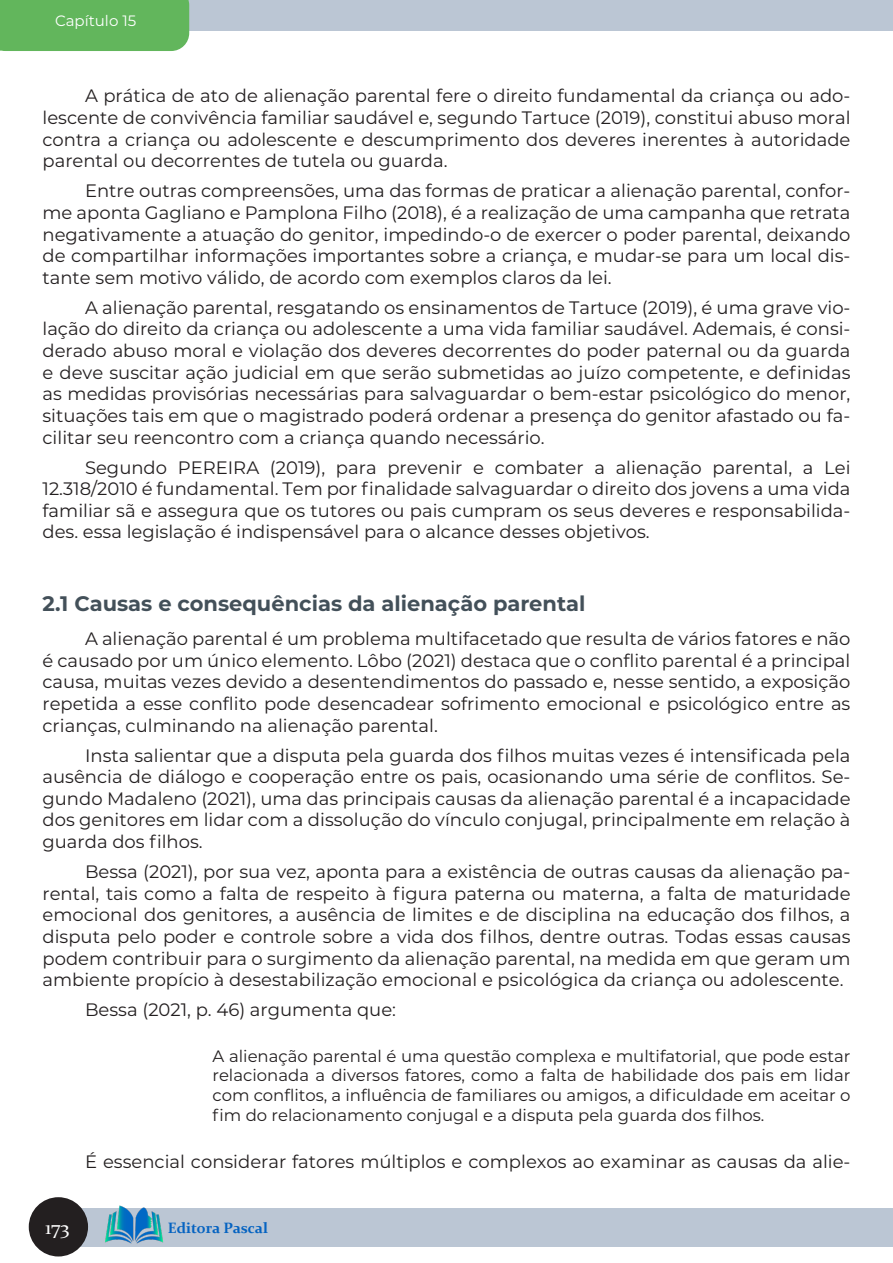
<style>
.page{position:relative;width:893px;height:1263px;background:#fff}
.page>*{position:absolute;margin:0;border:0;box-sizing:border-box;transform-origin:0 0}
.t1{font:700 21px "Montserrat";color:#435059}
.t2{font:19.5px "Constantia";color:#fff}
.t3{font:18px/21.6px "Montserrat";color:#231f20;text-align:justify}
.t4{font:16.5px/19.8px "Montserrat";color:#231f20;text-align:justify}
.t5{font:700 15px "Constantia";color:#0563c1}
.t6{font:15px "Montserrat";color:#fff}
</style>
<div class="page">
<div style="left:78px;top:1208px;width:815px;height:38px;background:#bbc6d4"></div>
<div style="left:29px;top:1197px;width:59px;height:59px;background:#231f20;border-radius:50%"></div>
<img style="left:105px;top:1205px;width:58px;height:38px">
<div style="left:0;top:0;width:893px;height:31px;background:#bbc6d4"></div>
<div style="left:0;top:0;width:189px;height:51px;background:#62b65c"></div>
<p class="t6" style="left:55px;top:11px;width:83px">Capítulo 15</p>
<p class="t3" style="left:43px;top:85px;width:809px;text-indent:43px">A prática de ato de alienação parental fere o direito fundamental da criança ou ado&shy;lescente de convivência familiar saudável e, segundo Tartuce (2019), constitui abuso moral contra a criança ou adolescente e descumprimento dos deveres inerentes à autoridade parental ou decorrentes de tutela ou guarda.</p>
<p class="t3" style="left:43px;top:180px;width:809px;text-indent:43px">Entre outras compreensões, uma das formas de praticar a alienação parental, confor&shy;me aponta Gagliano e Pamplona Filho (2018), é a realização de uma campanha que retrata negativamente a atuação do genitor, impedindo-o de exercer o poder parental, deixando de compartilhar informações importantes sobre a criança, e mudar-se para um local dis&shy;tante sem motivo válido, de acordo com exemplos claros da lei.</p>
<p class="t3" style="left:43px;top:296px;width:809px;text-indent:43px">A alienação parental, resgatando os ensinamentos de Tartuce (2019), é uma grave vio&shy;lação do direito da criança ou adolescente a uma vida familiar saudável. Ademais, é consi&shy;derado abuso moral e violação dos deveres decorrentes do poder paternal ou da guarda e deve suscitar ação judicial em que serão submetidas ao juízo competente, e definidas as medidas provisórias necessárias para salvaguardar o bem-estar psicológico do menor, situações tais em que o magistrado poderá ordenar a presença do genitor afastado ou fa&shy;cilitar seu reencontro com a criança quando necessário.</p>
<p class="t3" style="left:43px;top:456px;width:809px;text-indent:43px">Segundo PEREIRA (2019), para prevenir e combater a alienação parental, a Lei 12.318/2010 é fundamental. Tem por finalidade salvaguardar o direito dos jovens a uma vida familiar sã e assegura que os tutores ou pais cumpram os seus deveres e responsabilida&shy;des. essa legislação é indispensável para o alcance desses objetivos.</p>
<p class="t1" style="left:43px;top:588px;width:544px">2.1 Causas e consequências da alienação parental</p>
<p class="t3" style="left:43px;top:627px;width:809px;text-indent:43px">A alienação parental é um problema multifacetado que resulta de vários fatores e não é causado por um único elemento. Lôbo (2021) destaca que o conflito parental é a principal causa, muitas vezes devido a desentendimentos do passado e, nesse sentido, a exposição repetida a esse conflito pode desencadear sofrimento emocional e psicológico entre as crianças, culminando na alienação parental.</p>
<p class="t3" style="left:43px;top:744px;width:809px;text-indent:43px">Insta salientar que a disputa pela guarda dos filhos muitas vezes é intensificada pela ausência de diálogo e cooperação entre os pais, ocasionando uma série de conflitos. Se&shy;gundo Madaleno (2021), uma das principais causas da alienação parental é a incapacidade dos genitores em lidar com a dissolução do vínculo conjugal, principalmente em relação à guarda dos filhos.</p>
<p class="t3" style="left:43px;top:860px;width:809px;text-indent:43px">Bessa (2021), por sua vez, aponta para a existência de outras causas da alienação pa&shy;rental, tais como a falta de respeito à figura paterna ou materna, a falta de maturidade emocional dos genitores, a ausência de limites e de disciplina na educação dos filhos, a disputa pelo poder e controle sobre a vida dos filhos, dentre outras. Todas essas causas podem contribuir para o surgimento da alienação parental, na medida em que geram um ambiente propício à desestabilização emocional e psicológica da criança ou adolescente.</p>
<p class="t3" style="left:85px;top:998px;width:313px">Bessa (2021, p. 46) argumenta que:</p>
<p class="t4" style="left:213px;top:1045px;width:639px">A alienação parental é uma questão complexa e multifatorial, que pode estar relacionada a diversos fatores, como a falta de habilidade dos pais em lidar com conflitos, a influência de familiares ou amigos, a dificuldade em aceitar o fim do relacionamento conjugal e a disputa pela guarda dos filhos.</p>
<p class="t3" style="left:85px;top:1150px;width:767px">É essencial considerar fatores múltiplos e complexos ao examinar as causas da alie-</p>
<p class="t2" style="left:45px;top:1214px;width:26px">173</p>
<p class="t5" style="left:168px;top:1217px;width:101px">Editora Pascal</p>
</div>
